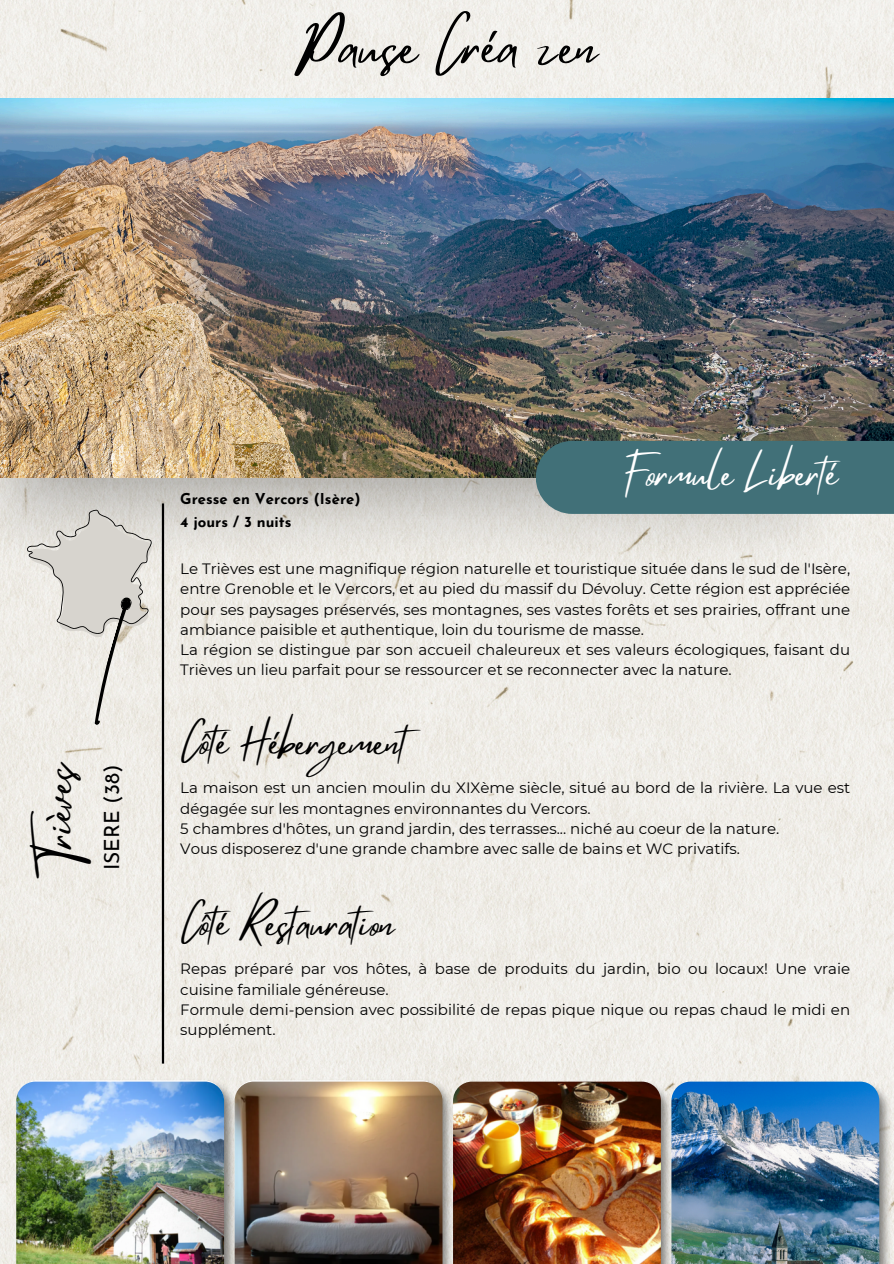
<style>
.page{position:relative;width:894px;height:1264px;background:#fff}
.page>*{position:absolute;margin:0;border:0;box-sizing:border-box;transform-origin:0 0}
.t1{font:54px "Mistrully";color:#000}
.t2{font:40.95px "Mistrully";color:#000}
.t3{font:37.5px "Mistrully";color:#000}
.t4{font:37.5px "Mistrully";color:#fff}
.t5{font:21px "Josefin Sans";color:#000}
.t6{font:15px/20.2px "Montserrat";color:#000}
.t7{font:700 15px "Josefin Sans";color:#000}
</style>
<div class="page">
<img style="left:0;top:0;width:893px;height:1263px">
<img style="left:0;top:477px;width:893px;height:109px">
<img style="left:0;top:99px;width:893px;height:378px">
<div style="left:535px;top:441px;width:358px;height:73px;background:#417078"></div>
<hr style="left:162px;top:503px;width:2px;height:560px;background:#000">
<svg style="left:27px;top:510px;width:125px;height:215px;background:#dcdad4"></svg>
<img style="left:12px;top:1075px;width:217px;height:188px">
<img style="left:676px;top:1077px;width:217px;height:186px">
<img style="left:229px;top:1075px;width:228px;height:188px">
<img style="left:448px;top:1077px;width:228px;height:186px">
<img style="left:16px;top:1081px;width:208px;height:182px">
<img style="left:234px;top:1081px;width:208px;height:182px">
<img style="left:671px;top:1081px;width:208px;height:182px">
<img style="left:453px;top:1081px;width:207px;height:182px">
<p class="t1" style="left:296px;top:3px;width:302px">Pause Créa zen</p>
<p class="t2" style="left:26px;top:868px;width:109px;rotate:-90deg">Trièves</p>
<p class="t5" style="left:103px;top:870px;width:107px;rotate:-90deg">ISERE (38)</p>
<p class="t4" style="left:623px;top:444px;width:224px">Formule Liberté</p>
<p class="t7" style="left:180px;top:493px;width:182px">Gresse en Vercors (Isère)</p>
<p class="t7" style="left:180px;top:516px;width:113px">4 jours / 3 nuits</p>
<p class="t6" style="left:180px;top:558px;width:671px;text-align:justify">Le Trièves est une magnifique région naturelle et touristique située dans le sud de l'Isère, entre Grenoble et le Vercors, et au pied du massif du Dévoluy. Cette région est appréciée pour ses paysages préservés, ses montagnes, ses vastes forêts et ses prairies, offrant une ambiance paisible et authentique, loin du tourisme de masse.</p>
<h2 class="t6" style="left:180px;top:639px;width:671px">La région se distingue par son accueil chaleureux et ses valeurs écologiques, faisant du<br>Trièves un lieu parfait pour se ressourcer et se reconnecter avec la nature.</h2>
<h3 class="t3" style="left:180px;top:712px;width:248px">Côté Hébergement</h3>
<h2 class="t6" style="left:180px;top:778px;width:671px">La maison est un ancien moulin du XIXème siècle, situé au bord de la rivière. La vue est dégagée sur les montagnes environnantes du Vercors.</h2>
<p class="t6" style="left:180px;top:818px;width:600px">5 chambres d'hôtes, un grand jardin, des terrasses... niché au coeur de la nature.</p>
<p class="t6" style="left:180px;top:838px;width:561px">Vous disposerez d'une grande chambre avec salle de bains et WC privatifs.</p>
<p class="t3" style="left:180px;top:893px;width:216px">Côté Restauration</p>
<h2 class="t6" style="left:180px;top:958px;width:671px">Repas préparé par vos hôtes, à base de produits du jardin, bio ou locaux! Une vraie cuisine familiale généreuse.</h2>
<p class="t6" style="left:180px;top:999px;width:671px">Formule demi-pension avec possibilité de repas pique nique ou repas chaud le midi en supplément.</p>
</div>
